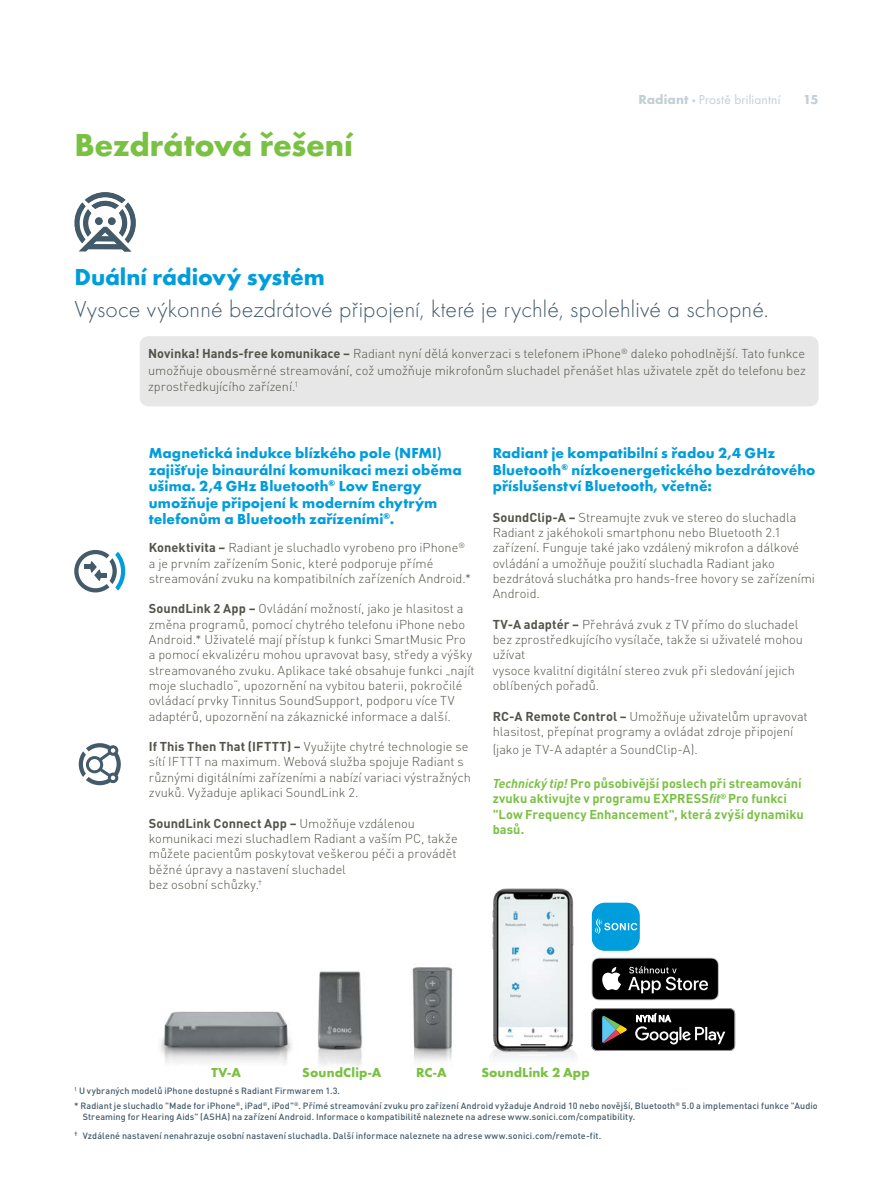
<style>
.page{position:relative;width:893px;height:1191px;background:#fff}
.page>*{position:absolute;margin:0;border:0;box-sizing:border-box;transform-origin:0 0}
.t1{font:700 33px "Futura";letter-spacing:-.005em;color:#7ac143}
.t2{font:300 24px "Futura";letter-spacing:.005em;color:#425a69}
.t3{font:700 24px "Futura";color:#009ddc}
.t4{font:700 15px/16.5px "Futura";letter-spacing:.005em;color:#009ddc}
.t5{font:700 13.5px "Futura";letter-spacing:.01em;color:#7ac143}
.t6{font:13.5px "Futura Boo";letter-spacing:.015em;color:#c2d0d6}
.t7{font:700 13.5px "Futura";color:#c2d0d6}
.t8{font:300 12.75px/15.3px "DIN Pro";color:#54534a}
.t9{font:700 12.75px/15.3px "DIN Pro";color:#7ac144}
.t10{font:500 9px/15px "DIN Pro";letter-spacing:.01em;color:#425a69}
.s1{font-family:"Futura";font-weight:700}
.s2{font-weight:700}
.s3{font-style:italic}
</style>
<div class="page">
<img style="left:318px;top:971px;width:45px;height:95px">
<img style="left:160px;top:1011px;width:132px;height:52px">
<img style="left:412px;top:967px;width:41px;height:95px">
<img style="left:490px;top:1051px;width:86px;height:8px">
<img style="left:492px;top:888px;width:82px;height:163px">
<svg style="left:592px;top:902px;width:48px;height:49px"></svg>
<svg style="left:74px;top:192px;width:62px;height:60px"></svg>
<svg style="left:74px;top:550px;width:52px;height:42px"></svg>
<svg style="left:79px;top:743px;width:42px;height:42px"></svg>
<div style="left:140px;top:336px;width:679px;height:70px;background:#e7e7e7;border-radius:9px"></div>
<svg style="left:592px;top:957px;width:127px;height:43px"></svg>
<svg style="left:592px;top:1008px;width:143px;height:42px"></svg>
<h1 class="t1" style="left:74px;top:121px;width:280px">Bezdrátová řešení</h1>
<p class="t6" style="left:638px;top:90px;width:143px"><span class="s1">Radiant ·</span> Prostě briliantní</p>
<p class="t7" style="left:803px;top:89px;width:17px">15</p>
<h2 class="t3" style="left:74px;top:260px;width:252px">Duální rádiový systém</h2>
<h2 class="t2" style="left:74px;top:293px;width:696px">Vysoce výkonné bezdrátové připojení, které je rychlé, spolehlivé a schopné.</h2>
<p class="t8" style="left:148px;top:344px;width:659px;line-height:16.5px;text-align:justify"><span class="s2">Novinka! Hands-free komunikace –</span> Radiant nyní dělá konverzaci s telefonem iPhone<sup>®</sup> daleko pohodlnější. Tato funkce umožňuje obousměrné streamování, což umožňuje mikrofonům sluchadel přenášet hlas uživatele zpět do telefonu bez zprostředkujícího zařízení.<sup>1</sup></p>
<p class="t4" style="left:149px;top:444px;width:314px">Magnetická indukce blízkého pole (NFMI) zajišťuje binaurální komunikaci mezi oběma ušima. 2,4 GHz Bluetooth<sup>®</sup> Low Energy umožňuje připojení k moderním chytrým telefonům a Bluetooth zařízeními<sup>®</sup>.</p>
<p class="t8" style="left:149px;top:539px;width:324px"><span class="s2">Konektivita –</span> Radiant je sluchadlo vyrobeno pro iPhone<sup>® </sup>a je prvním zařízením Sonic, které podporuje přímé streamování zvuku na kompatibilních zařízeních Android.*</p>
<p class="t8" style="left:149px;top:600px;width:327px"><span class="s2">SoundLink 2 App –</span> Ovládání možností, jako je hlasitost a změna programů, pomocí chytrého telefonu iPhone nebo Android.* Uživatelé mají přístup k funkci SmartMusic Pro a pomocí ekvalizéru mohou upravovat basy, středy a výšky streamovaného zvuku. Aplikace také obsahuje funkci „najít moje sluchadlo“, upozornění na vybitou baterii, pokročilé ovládací prvky Tinnitus SoundSupport, podporu více TV adaptérů, upozornění na zákaznické informace a další.</p>
<p class="t8" style="left:149px;top:738px;width:324px"><span class="s2">If This Then That (IFTTT) –</span> Využijte chytré technologie se sítí IFTTT na maximum. Webová služba spojuje Radiant s různými digitálními zařízeními a nabízí variaci výstražných zvuků. Vyžaduje aplikaci SoundLink 2.</p>
<p class="t8" style="left:149px;top:814px;width:310px"><span class="s2">SoundLink Connect App –</span> Umožňuje vzdálenou komunikaci mezi sluchadlem Radiant a vaším PC, takže můžete pacientům poskytovat veškerou péči a provádět běžné úpravy a nastavení sluchadel<br>bez osobní schůzky.<sup>†</sup></p>
<p class="t4" style="left:493px;top:444px;width:324px">Radiant je kompatibilní s řadou 2,4 GHz<br>Bluetooth<sup>®</sup> nízkoenergetického bezdrátového příslušenství Bluetooth, včetně:</p>
<p class="t8" style="left:493px;top:508px;width:324px"><span class="s2">SoundClip-A –</span> Streamujte zvuk ve stereo do sluchadla Radiant z jakéhokoli smartphonu nebo Bluetooth 2.1 zařízení. Funguje také jako vzdálený mikrofon a dálkové ovládání a umožňuje použití sluchadla Radiant jako bezdrátová sluchátka pro hands-free hovory se zařízeními Android.</p>
<p class="t8" style="left:493px;top:615px;width:312px"><span class="s2">TV-A adaptér –</span> Přehrává zvuk z TV přímo do sluchadel bez zprostředkujícího vysílače, takže si uživatelé mohou užívat<br>vysoce kvalitní digitální stereo zvuk při sledování jejich oblíbených pořadů.</p>
<p class="t8" style="left:493px;top:707px;width:317px"><span class="s2">RC-A Remote Control –</span> Umožňuje uživatelům upravovat hlasitost, přepínat programy a ovládat zdroje připojení</p>
<p class="t8" style="left:493px;top:740px;width:207px">(jako je TV-A adaptér a SoundClip-A).</p>
<p class="t9" style="left:493px;top:774px;width:313px"><span class="s3">Technický tip!</span> Pro působivější poslech při streamování zvuku aktivujte v programu EXPRESS<span class="s3">fit</span><sup>®</sup> Pro funkci "Low Frequency Enhancement", která zvýší dynamiku basů.</p>
<p class="t5" style="left:211px;top:1062px;width:31px">TV-A</p>
<p class="t5" style="left:302px;top:1062px;width:81px">SoundClip-A</p>
<p class="t5" style="left:416px;top:1062px;width:32px">RC-A</p>
<p class="t5" style="left:481px;top:1062px;width:110px">SoundLink 2 App</p>
<p class="t10" style="left:74px;top:1082px;width:745px"><sup>1</sup> U vybraných modelů iPhone dostupné s Radiant Firmwarem 1.3.<br>* Radiant je sluchadlo "Made for iPhone<sup>®</sup>, iPad<sup>®</sup>, iPod"<sup>®</sup>. Přímé streamování zvuku pro zařízení Android vyžaduje Android 10 nebo novější, Bluetooth<sup>®</sup> 5.0 a implementaci funkce "Audio</p>
<p class="t10" style="left:74px;top:1106px;width:562px;line-height:19.2px;text-indent:9px">Streaming for Hearing Aids" (ASHA) na zařízení Android. Informace o kompatibilitě naleznete na adrese www.sonici.com/compatibility. <sup>†</sup> Vzdálené nastavení nenahrazuje osobní nastavení sluchadla. Další informace naleznete na adrese www.sonici.com/remote-fit.</p>
</div>
